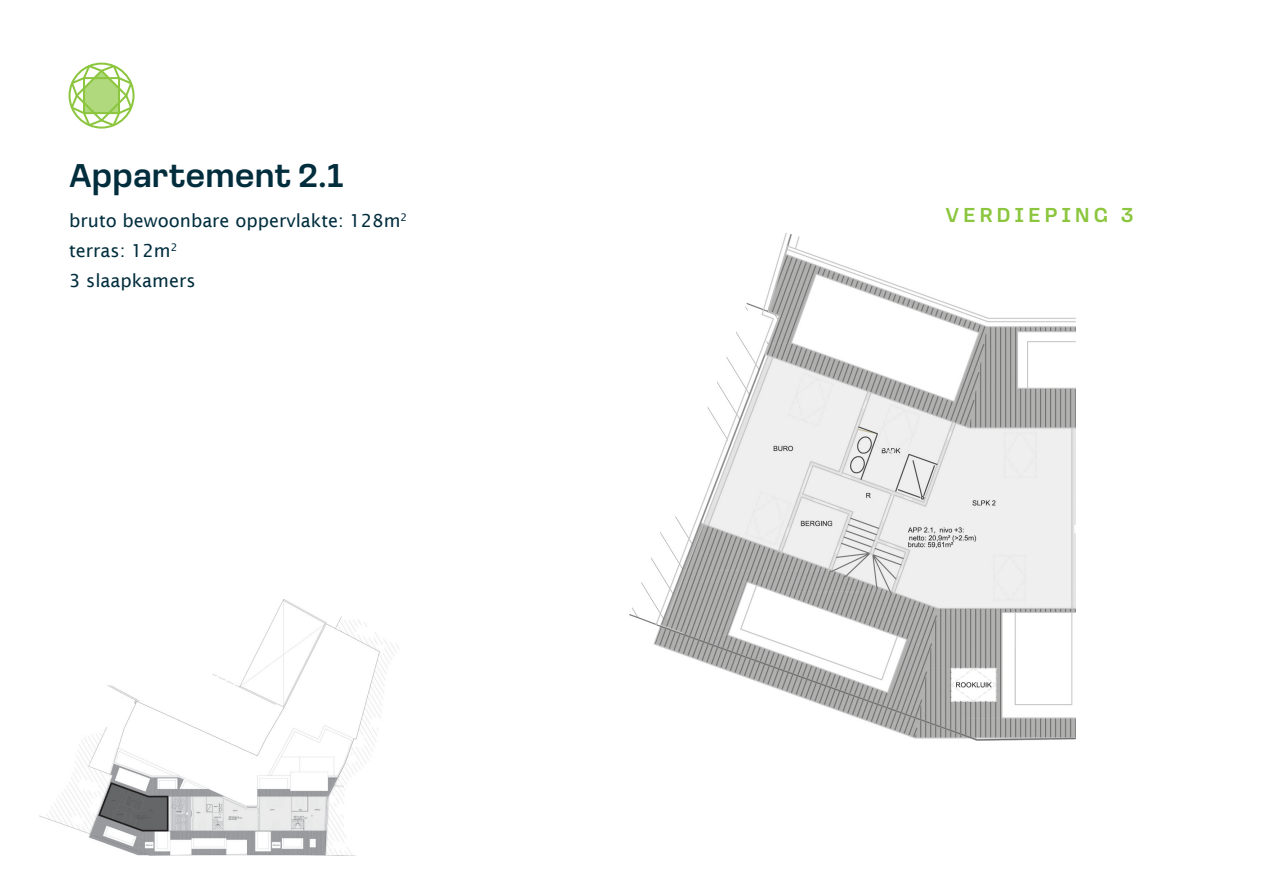
<style>
.page{position:relative;width:1263px;height:893px;background:#fff}
.page>*{position:absolute;margin:0;border:0;box-sizing:border-box;transform-origin:0 0}
.t1{font:500 34.2px "Loos Normal";color:#012d3d}
.t2{font:500 21px "Loos Normal";letter-spacing:.2em;color:#8bc63e}
.t3{font:18px/30px "Lucida Sans";color:#012d3d}
</style>
<div class="page">
<svg style="left:69px;top:63px;width:66px;height:66px"></svg>
<img style="left:39px;top:600px;width:360px;height:255px">
<img style="left:629px;top:233px;width:447px;height:508px">
<h1 class="t1" style="left:69px;top:151px;width:276px">Appartement 2.1</h1>
<p class="t3" style="left:69px;top:205px;width:340px">bruto bewoonbare oppervlakte: 128m<sup>2 </sup>terras: 12m<sup>2<br></sup>3 slaapkamers</p>
<p class="t2" style="left:945px;top:200px;width:190px">VERDIEPING 3</p>
</div>
